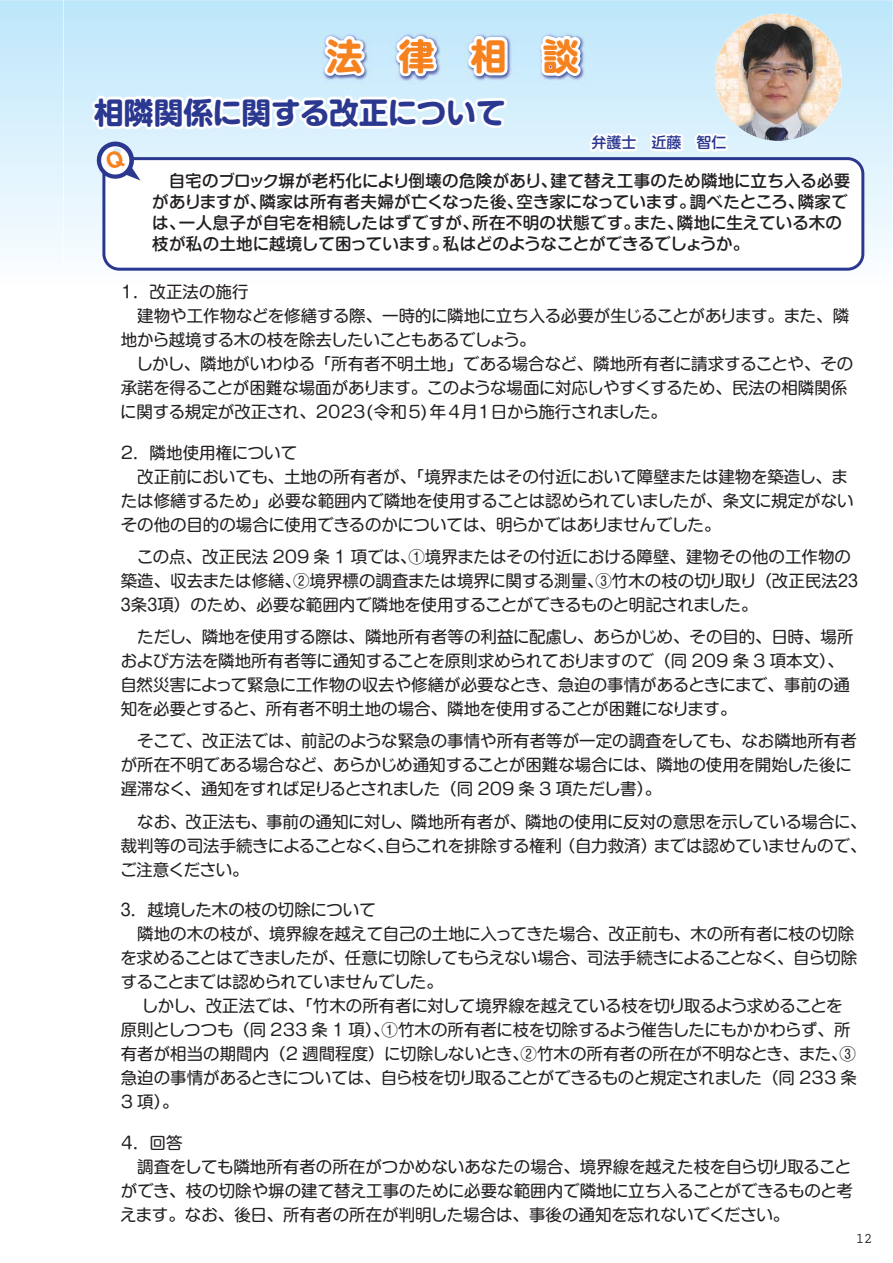
<style>
.page{position:relative;width:893px;height:1263px;background:#fff}
.page>*{position:absolute;margin:0;border:0;box-sizing:border-box;transform-origin:0 0}
.t1{font:36px "G Shin M Go Pro Bold 90 msp RKSJ H";color:#f5821f}
.t2{font:29.7px "G Shin M Go Pro Bold 90 msp RKSJ H";color:#2b3890}
.t3{font:16.5px/24px "G Shin M Go Pro Regular 90 msp RKSJ H";color:#231f20}
.t4{font:16.5px/21px "G Shin M Go Pro Medium 90 msp RKSJ H";color:#231f20}
.t5{font:16.5px/24px "G Shin M Go Pro Regular 90 msp RKSJ H";letter-spacing:-.02em;color:#231f20}
.t6{font:16.5px "G Shin M Go Pro Regular 90 msp RKSJ H";letter-spacing:-.03em;color:#231f20}
.t7{font:16.5px "G Shin M Go Pro Regular 90 msp RKSJ H";letter-spacing:-.025em;color:#231f20}
.t8{font:15px "G Shin M Go Pro Medium 90 msp RKSJ H";color:#2b3890}
.t9{font:700 15px "Prestige Elite Std";color:#231f20}
</style>
<div class="page">
<svg style="left:0;top:0;width:64px;height:251px;background:#d8f0fc"></svg>
<svg style="left:64px;top:0;width:829px;height:267px;background:#d1edfc"></svg>
<img style="left:715px;top:14px;width:127px;height:4px">
<img style="left:715px;top:18px;width:127px;height:123px">
<img style="left:738px;top:23px;width:79px;height:118px">
<img style="left:511px;top:32px;width:27px;height:53px">
<svg style="left:538px;top:18px;width:52px;height:68px"></svg>
<svg style="left:572px;top:119px;width:68px;height:38px"></svg>
<svg style="left:647px;top:117px;width:74px;height:40px"></svg>
<div style="left:714px;top:135px;width:14px;height:6px;border:4px solid #fff"></div>
<div style="left:714px;top:145px;width:14px;height:6px;border:4px solid #fff"></div>
<div style="left:104px;top:159px;width:759px;height:110px;background:#fff;border-radius:15px"></div>
<div style="left:102px;top:157px;width:762px;height:114px;border:3px solid #2b3890;border-radius:15px"></div>
<svg style="left:87px;top:0;width:424px;height:271px"></svg>
<h1 class="t1" style="left:327px;top:43px;width:253px">法　律　相　談</h1>
<h2 class="t2" style="left:94px;top:102px;width:413px">相隣関係に関する改正について</h2>
<p class="t8" style="left:591px;top:137px;width:136px">弁護士　近藤　智仁</p>
<p class="t4" style="left:152px;top:172px;width:699px;text-indent:17px">自宅のブロック塀が老朽化により倒壊の危険があり、建て替え工事のため隣地に立ち入る必要がありますが、隣家は所有者夫婦が亡くなった後、空き家になっています。調べたところ、隣家では、一人息子が自宅を相続したはずですが、所在不明の状態です。また、隣地に生えている木の枝が私の土地に越境して困っています。私はどのようなことができるでしょうか。</p>
<p class="t5" style="left:121px;top:282px;width:730px">1．改正法の施行<br>　建物や工作物などを修繕する際、一時的に隣地に立ち入る必要が生じることがあります。また、隣地から越境する木の枝を除去したいこともあるでしょう。</p>
<p class="t3" style="left:120px;top:354px;width:735px;text-indent:16px">しかし、隣地がいわゆる「所有者不明土地」である場合など、隣地所有者に請求することや、その承諾を得ることが困難な場面があります。このような場面に対応しやすくするため、民法の相隣関係に関する規定が改正され、2023(令和5) 年4月1日から施行されました。　</p>
<p class="t3" style="left:121px;top:443px;width:178px">2．隣地使用権について</p>
<p class="t3" style="left:137px;top:467px;width:712px">改正前においても、土地の所有者が、「境界またはその付近において障壁または建物を築造し、ま</p>
<p class="t3" style="left:121px;top:491px;width:734px">たは修繕するため」必要な範囲内で隣地を使用することは認められていましたが、条文に規定がない</p>
<p class="t3" style="left:121px;top:515px;width:601px">その他の目的の場合に使用できるのかについては、明らかではありませんでした。</p>
<p class="t3" style="left:118px;top:547px;width:745px">　この点、改正民法 209 条 1 項では、①境界またはその付近における障壁、建物その他の工作物の築造、収去または修繕、②境界標の調査または境界に関する測量、③竹木の枝の切り取り（改正民法２３<br>３条３項）のため、必要な範囲内で隣地を使用することができるものと明記されました。</p>
<p class="t3" style="left:120px;top:627px;width:734px">　ただし、隣地を使用する際は、隣地所有者等の利益に配慮し、あらかじめ、その目的、日時、場所および方法を隣地所有者等に通知することを原則求められておりますので（同 209 条 3 項本文）、自然災害によって緊急に工作物の収去や修繕が必要なとき、急迫の事情があるときにまで、事前の通知を必要とすると、所有者不明土地の場合、隣地を使用することが困難になります。</p>
<p class="t3" style="left:121px;top:731px;width:737px">　そこで、改正法では、前記のような緊急の事情や所有者等が一定の調査をしても、なお隣地所有者が所在不明である場合など、あらかじめ通知することが困難な場合には、隣地の使用を開始した後に遅滞なく、通知をすれば足りるとされました（同 209 条 3 項ただし書）。</p>
<p class="t3" style="left:120px;top:812px;width:748px;text-align:justify">　なお、改正法も、事前の通知に対し、隣地所有者が、隣地の使用に反対の意思を示している場合に、裁判等の司法手続きによることなく、自らこれを排除する権利（自力救済）までは認めていませんので、ご注意ください。</p>
<p class="t3" style="left:118px;top:900px;width:260px">３．越境した木の枝の切除について</p>
<p class="t3" style="left:137px;top:924px;width:718px">隣地の木の枝が、境界線を越えて自己の土地に入ってきた場合、改正前も、木の所有者に枝の切除</p>
<p class="t6" style="left:120px;top:952px;width:738px">を求めることはできましたが、任意に切除してもらえない場合、司法手続きによることなく、自ら切除</p>
<p class="t7" style="left:121px;top:976px;width:324px">することまでは認められていませんでした。</p>
<p class="t7" style="left:142px;top:1000px;width:702px">しかし、改正法では、「竹木の所有者に対して境界線を越えている枝を切り取るよう求めることを</p>
<p class="t5" style="left:121px;top:1020px;width:731px">原則としつつも（同 233 条 1 項）、①竹木の所有者に枝を切除するよう催告したにもかかわらず、所</p>
<p class="t3" style="left:121px;top:1044px;width:737px">有者が相当の期間内（2 週間程度）に切除しないとき、②竹木の所有者の所在が不明なとき、また、③</p>
<p class="t6" style="left:121px;top:1072px;width:738px">急迫の事情があるときについては、自ら枝を切り取ることができるものと規定されました（同 233 条</p>
<p class="t3" style="left:121px;top:1092px;width:59px">3 項）。</p>
<p class="t3" style="left:120px;top:1133px;width:734px">4．回答<br>　調査をしても隣地所有者の所在がつかめないあなたの場合、境界線を越えた枝を自ら切り取ることができ、枝の切除や塀の建て替え工事のために必要な範囲内で隣地に立ち入ることができるものと考えます。なお、後日、所有者の所在が判明した場合は、事後の通知を忘れないでください。</p>
<p class="t9" style="left:855px;top:1229px;width:19px">12</p>
</div>
